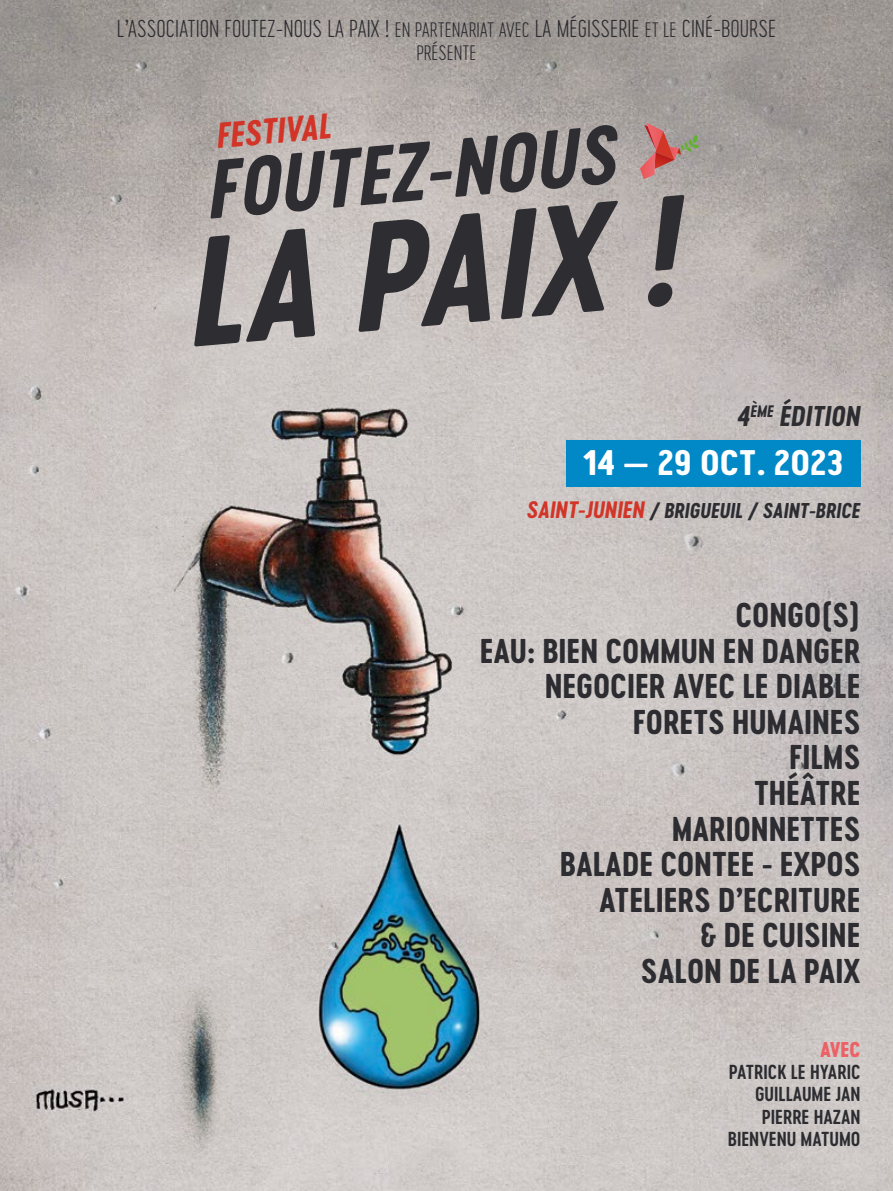
<style>
.page{position:relative;width:893px;height:1191px;background:#fff}
.page>*{position:absolute;margin:0;border:0;box-sizing:border-box;transform-origin:0 0}
.t1{font:italic 33.3px "Cervo Neue Bold Neue";color:#d23528}
.t2{font:33.15px "Cervo Neue Bold Neue";color:#fff;scale:1.11 1}
.t3{font:32.1px/35.5px "Cervo Neue Bold Neue";color:#2c2c31;text-align:right}
.t4{font:italic 26.7px "Cervo Neue Bold Neue";color:#2c2c31}
.t5{font:22.8px "Cervo Neue Thin Neue";color:#2c2c31}
.t6{font:italic 19.95px "Cervo Neue Bold Neue";color:#2c2c31}
.t7{font:19.95px "Cervo Neue Extra Bold Neue";color:#ec6166}
.t8{font:19.5px "Cervo Neue Thin Neue";color:#2c2c31}
.t9{font:18.9px/22.2px "Cervo Neue Semi Bold Neue";color:#2c2c31;text-align:right}
.s1{font-size:19.5px}
.s2{font-size:22.2px;color:#d23528}
</style>
<div class="page">
<img style="left:0;top:0;width:893px;height:1191px">
<svg style="left:194px;top:124px;width:424px;height:222px;background:#8f8a8a"></svg>
<svg style="left:647px;top:195px;width:37px;height:112px;background:#7c7778"></svg>
<svg style="left:640px;top:122px;width:59px;height:57px;background:#b28983"></svg>
<div style="left:566px;top:440px;width:294px;height:47px;background:#0088c7"></div>
<p class="t5" style="left:117px;top:14px;width:661px">L’ASSOCIATION FOUTEZ-NOUS LA PAIX ! <span class="s1">EN PARTENARIAT AVEC</span> LA MÉGISSERIE <span class="s1">ET LE</span> CINÉ-BOURSE</p>
<p class="t8" style="left:416px;top:41px;width:62px">PRÉSENTE</p>
<p class="t1" style="left:214px;top:113px;width:117px;rotate:-5deg">FESTIVAL</p>
<p class="t4" style="left:738px;top:398px;width:124px">4<sup>ÈME</sup> ÉDITION</p>
<p class="t2" style="left:583px;top:440px;width:236px">14 — 29 OCT. 2023</p>
<p class="t6" style="left:527px;top:496px;width:335px"><span class="s2">SAINT-JUNIEN</span> / BRIGUEUIL / SAINT-BRICE</p>
<p class="t3" style="left:480px;top:597px;width:382px">CONGO(S)<br>EAU: BIEN COMMUN EN DANGER<br>NEGOCIER AVEC LE DIABLE<br>FORETS HUMAINES<br>FILMS<br>THÉÂTRE<br>MARIONNETTES<br>BALADE CONTEE - EXPOS<br>ATELIERS D’ECRITURE<br>&amp; DE CUISINE<br>SALON DE LA PAIX</p>
<p class="t7" style="left:820px;top:1035px;width:42px">AVEC</p>
<p class="t9" style="left:728px;top:1061px;width:134px">PATRICK LE HYARIC<br>GUILLAUME JAN<br>PIERRE HAZAN<br>BIENVENU MATUMO</p>
</div>
